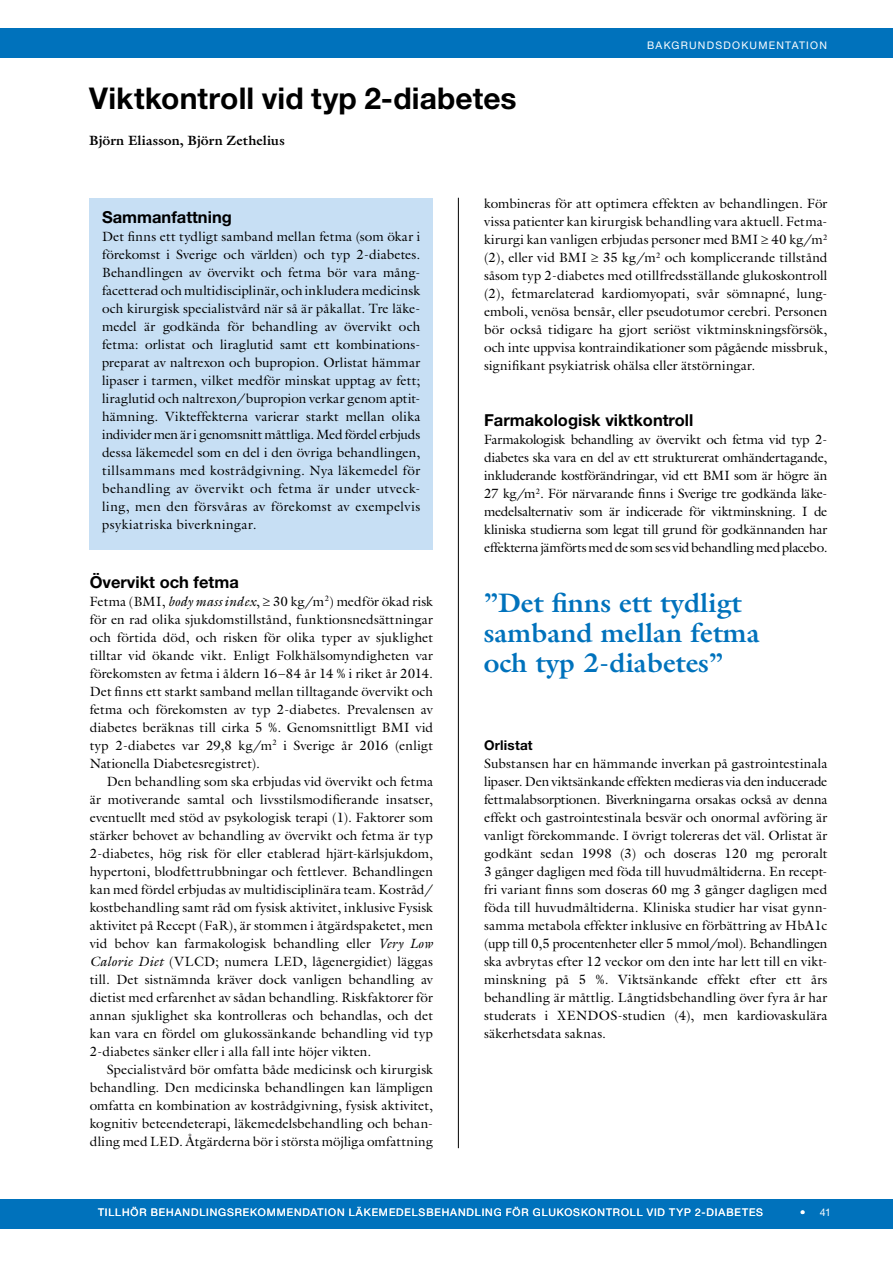
<style>
.page{position:relative;width:893px;height:1263px;background:#fff}
.page>*{position:absolute;margin:0;border:0;box-sizing:border-box;transform-origin:0 0}
.t1{font:700 30px "Helvetica Neue";letter-spacing:.005em;color:#000}
.t2{font:700 27px/30px "Galliard LT";color:#0072bc}
.t3{font:700 16.5px "Helvetica Neue";color:#000}
.t4{font:13.5px/18px "Galliard LT";letter-spacing:.005em;color:#000;text-align:justify}
.t5{font:700 13.5px "Galliard LT";letter-spacing:.01em;color:#000}
.t6{font:700 13.5px "Helvetica Neue";letter-spacing:.015em;color:#000}
.t7{font:10.5px "Helvetica Neue";letter-spacing:.09em;color:#fff}
.t8{font:10.5px "Helvetica Neue";letter-spacing:.115em;color:#fff}
.s1{font-style:italic}
</style>
<div class="page">
<div style="left:0;top:1199px;width:893px;height:30px;background:#0072bc"></div>
<div style="left:0;top:28px;width:893px;height:30px;background:#0072bc"></div>
<hr style="left:458px;top:198px;width:1px;height:950px;background:#000">
<div style="left:89px;top:198px;width:344px;height:351px;background:#c7dff4"></div>
<h1 class="t1" style="left:89px;top:79px;width:429px">Viktkontroll vid typ 2-diabetes</h1>
<p class="t5" style="left:89px;top:131px;width:197px">Björn Eliasson, Björn Zethelius</p>
<p class="t8" style="left:647px;top:39px;width:181px">BAKGRUNDSDOKUMENTATION</p>
<p class="t3" style="left:102px;top:207px;width:131px">Sammanfattning</p>
<p class="t4" style="left:102px;top:228px;width:320px">Det finns ett tydligt samband mellan fetma (som ökar i förekomst i Sverige och världen) och typ 2-diabetes.<br>Behandlingen av övervikt och fetma bör vara mång&shy;facetterad och multidisciplinär, och inkludera medicinsk och kirurgisk specialistvård när så är påkallat. Tre läke&shy;medel är godkända för behandling av övervikt och fetma: orlistat och liraglutid samt ett kombinations&shy;preparat av naltrexon och bupropion. Orlistat hämmar lipaser i tarmen, vilket medför minskat upptag av fett; liraglutid och naltrexon/bupropion verkar genom aptit&shy;hämning. Vikteffekterna varierar starkt mellan olika individer men är i genomsnitt måttliga. Med fördel erbjuds dessa läkemedel som en del i den övriga behandlingen, tillsammans med kostrådgivning. Nya läkemedel för behandling av övervikt och fetma är under utveck&shy;ling, men den försvåras av förekomst av exempelvis psykiatriska biverkningar.</p>
<p class="t3" style="left:90px;top:572px;width:151px">Övervikt och fetma</p>
<p class="t4" style="left:90px;top:592px;width:345px">Fetma (BMI, <span class="s1">body mass index</span>, ≥ 30 kg/m<sup>2</sup>) medför ökad risk för en rad olika sjukdomstillstånd, funktionsnedsättningar och förtida död, och risken för olika typer av sjuklighet tilltar vid ökande vikt. Enligt Folkhälsomyndigheten var förekomsten av fetma i åldern 16–84 år 14 % i riket år 2014.<br>Det finns ett starkt samband mellan tilltagande övervikt och fetma och förekomsten av typ 2-diabetes. Prevalensen av diabetes beräknas till cirka 5 %. Genomsnittligt BMI vid typ 2-diabetes var 29,8 kg/m<sup>2</sup> i Sverige år 2016 (enligt Nationella Diabetesregistret).</p>
<p class="t4" style="left:90px;top:772px;width:345px;text-indent:17px">Den behandling som ska erbjudas vid övervikt och fetma är motiverande samtal och livsstilsmodifierande insatser, eventuellt med stöd av psykologisk terapi (1). Faktorer som stärker behovet av behandling av övervikt och fetma är typ 2-diabetes, hög risk för eller etablerad hjärt-kärlsjukdom, hypertoni, blodfettrubbningar och fettlever. Behandlingen kan med fördel erbjudas av multidisciplinära team. Kostråd/ kostbehandling samt råd om fysisk aktivitet, inklusive Fysisk aktivitet på Recept (FaR), är stommen i åtgärdspaketet, men vid behov kan farmakologisk behandling eller <span class="s1">Very Low Calorie Diet</span> (VLCD; numera LED, lågenergidiet) läggas till. Det sistnämnda kräver dock vanligen behandling av dietist med erfarenhet av sådan behandling. Riskfaktorer för annan sjuklighet ska kontrolleras och behandlas, och det kan vara en fördel om glukossänkande behandling vid typ 2-diabetes sänker eller i alla fall inte höjer vikten.</p>
<p class="t4" style="left:90px;top:1060px;width:345px;text-indent:17px">Specialistvård bör omfatta både medicinsk och kirurgisk behandling. Den medicinska behandlingen kan lämpligen omfatta en kombination av kostrådgivning, fysisk aktivitet, kognitiv beteendeterapi, läkemedelsbehandling och behan&shy;dling med LED. Åtgärderna bör i största möjliga omfattning</p>
<p class="t4" style="left:484px;top:194px;width:345px">kombineras för att optimera effekten av behandlingen. För vissa patienter kan kirurgisk behandling vara aktuell. Fetma&shy;kirurgi kan vanligen erbjudas personer med BMI ≥ 40 kg/m<sup>2 </sup>(2), eller vid BMI ≥ 35 kg/m<sup>2</sup> och komplicerande tillstånd såsom typ 2-diabetes med otillfredsställande glukoskontroll (2), fetmarelaterad kardiomyopati, svår sömnapné, lung&shy;emboli, venösa bensår, eller pseudotumor cerebri. Personen bör också tidigare ha gjort seriöst viktminskningsförsök, och inte uppvisa kontraindikationer som pågående missbruk, signifikant psykiatrisk ohälsa eller ätstörningar.</p>
<p class="t3" style="left:484px;top:410px;width:211px">Farmakologisk viktkontroll</p>
<p class="t4" style="left:484px;top:430px;width:345px">Farmakologisk behandling av övervikt och fetma vid typ 2- diabetes ska vara en del av ett strukturerat omhändertagande, inkluderande kostförändringar, vid ett BMI som är högre än 27 kg/m<sup>2</sup>. För närvarande finns i Sverige tre godkända läke&shy;medelsalternativ som är indicerade för viktminskning. I de kliniska studierna som legat till grund för godkännanden har effekterna jämförts med de som ses vid behandling med placebo.</p>
<h2 class="t2" style="left:484px;top:587px;width:277px">”Det finns ett tydligt samband mellan fetma och typ 2-diabetes”</h2>
<p class="t6" style="left:484px;top:737px;width:50px">Orlistat</p>
<p class="t4" style="left:484px;top:754px;width:345px">Substansen har en hämmande inverkan på gastrointestinala lipaser. Den viktsänkande effekten medieras via den inducerade fettmalabsorptionen. Biverkningarna orsakas också av denna effekt och gastrointestinala besvär och onormal avföring är vanligt förekommande. I övrigt tolereras det väl. Orlistat är godkänt sedan 1998 (3) och doseras 120 mg peroralt 3 gånger dagligen med föda till huvudmåltiderna. En recept&shy;fri variant finns som doseras 60 mg 3 gånger dagligen med föda till huvudmåltiderna. Kliniska studier har visat gynn&shy;samma metabola effekter inklusive en förbättring av HbA1c (upp till 0,5 procentenheter eller 5 mmol/mol). Behandlingen ska avbrytas efter 12 veckor om den inte har lett till en vikt&shy;minskning på 5 %. Viktsänkande effekt efter ett års behandling är måttlig. Långtidsbehandling över fyra år har studerats i XENDOS-studien (4), men kardiovaskulära säkerhetsdata saknas.</p>
<p class="t7" style="left:98px;top:1206px;width:666px">TILLHÖR BEHANDLINGSREKOMMENDATION LÄKEMEDELSBEHANDLING FÖR GLUKOSKONTROLL VID TYP 2-DIABETES</p>
<p class="t7" style="left:800px;top:1206px;width:7px">•</p>
<p class="t7" style="left:820px;top:1206px;width:13px">41</p>
</div>
